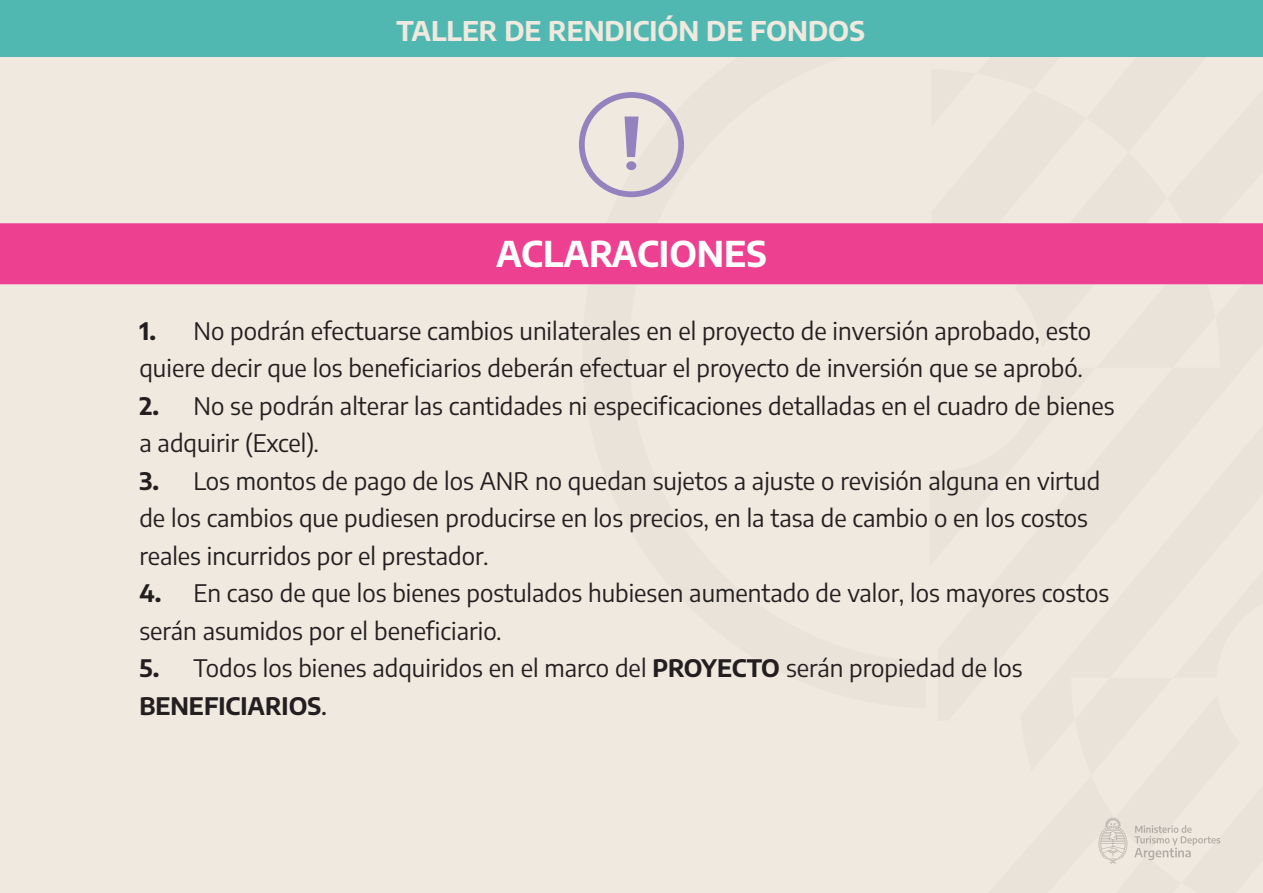
<style>
.page{position:relative;width:1263px;height:893px;background:#efe9df}
.page>*{position:absolute;margin:0;border:0;box-sizing:border-box;transform-origin:0 0}
.t1{font:700 35.4px "Encode Sans";color:#fff}
.t2{font:700 27px "Encode Sans";color:#efe9df}
.t3{font:24px/37.5px "Encode Sans";color:#231f20}
.s1{font-weight:700}
.s2{font-weight:500}
</style>
<div class="page">
<svg style="left:582px;top:56px;width:344px;height:229px"></svg>
<div style="left:0;top:0;width:1263px;height:56px;background:#51b8b1"></div>
<div style="left:0;top:223px;width:929px;height:61px;background:#ee4090"></div>
<svg style="left:624px;top:117px;width:14px;height:40px"></svg>
<div style="left:626px;top:161px;width:10px;height:9px;background:#9283be;border-radius:50%"></div>
<div style="left:579px;top:92px;width:105px;height:105px;border:6px solid #9283be;border-radius:50%"></div>
<svg style="left:929px;top:56px;width:334px;height:808px"></svg>
<p class="t2" style="left:396px;top:12px;width:470px">TALLER DE RENDICIÓN DE FONDOS</p>
<h1 class="t1" style="left:496px;top:230px;width:272px">ACLARACIONES</h1>
<p class="t3" style="left:139px;top:311px;width:953px"><span class="s1">1.</span> No podrán efectuarse cambios unilaterales en el proyecto de inversión aprobado, esto quiere decir que los beneficiarios deberán efectuar el proyecto de inversión que se aprobó.</p>
<p class="t3" style="left:139px;top:386px;width:976px"><span class="s1">2.</span> No se podrán alterar las cantidades ni especificaciones detalladas en el cuadro de bienes a adquirir (Excel).</p>
<p class="t3" style="left:139px;top:461px;width:962px"><span class="s1">3.</span> Los montos de pago de los ANR no quedan sujetos a ajuste o revisión alguna en virtud de los cambios que pudiesen producirse en los precios, en la tasa de cambio o en los costos reales incurridos por el prestador.</p>
<p class="t3" style="left:139px;top:573px;width:971px"><span class="s1">4.</span> En caso de que los bienes postulados hubiesen aumentado de valor, los mayores costos serán asumidos por el beneficiario.</p>
<p class="t3" style="left:139px;top:648px;width:885px"><span class="s1">5.</span> Todos los bienes adquiridos en el marco del <span class="s1">PROYECTO</span> serán propiedad de los<br><span class="s1">BENEFICIARIOS</span><span class="s2">.</span></p>
</div>
